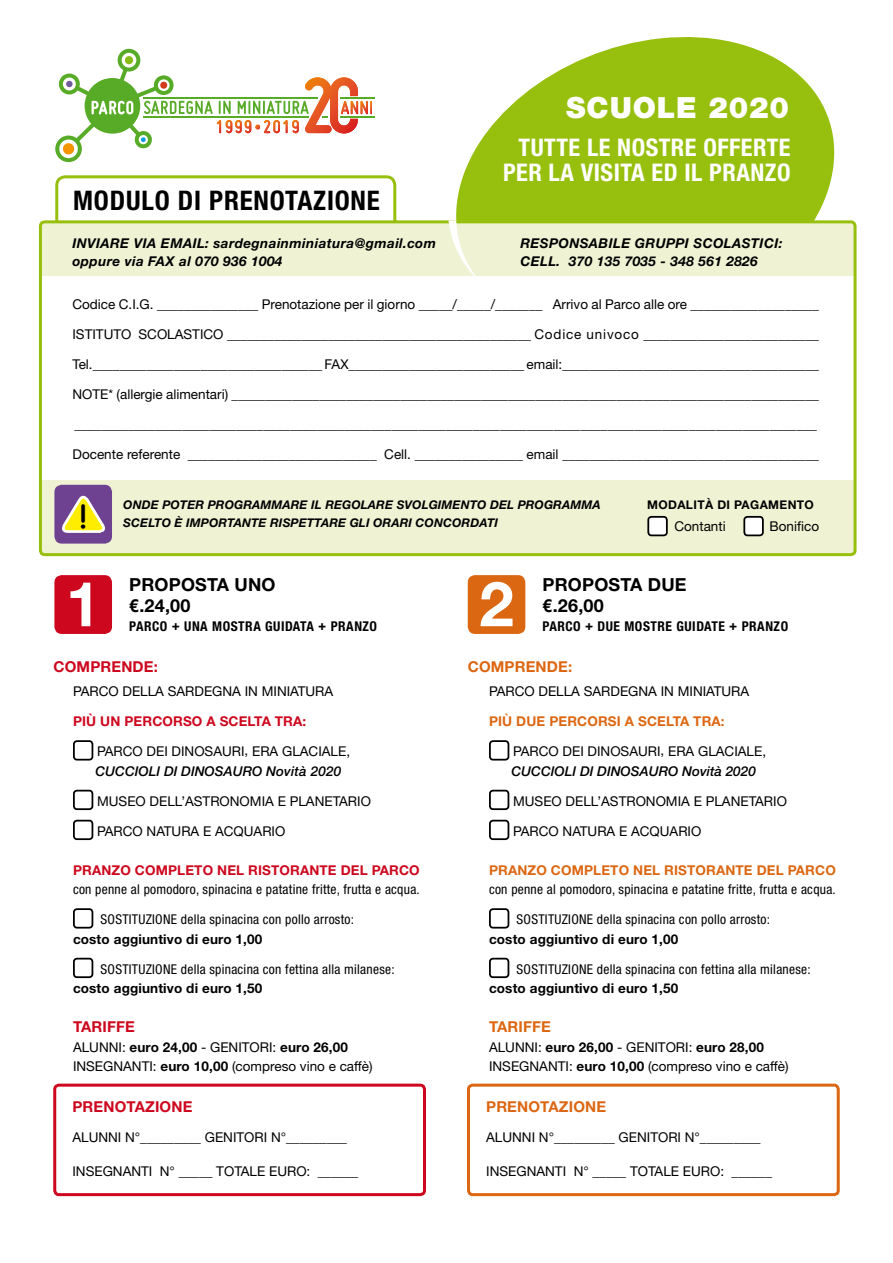
<style>
.page{position:relative;width:893px;height:1263px;background:#fff}
.page>*{position:absolute;margin:0;border:0;box-sizing:border-box;transform-origin:0 0}
.t1{font:700 62.25px "Helvetica Neue";color:#fff}
.t2{font:700 37.5px "Miso";color:#000}
.t3{font:900 29.25px "Helvetica Neue";letter-spacing:.03em;color:#fff}
.t4{font:700 condensed 27px "Helvetica Neue";letter-spacing:.03em;color:#000}
.t5{font:700 condensed 24.3px/24.3px "Helvetica Neue";letter-spacing:.02em;color:#fff;text-align:right}
.t6{font:700 18px/21px "Helvetica Neue";letter-spacing:.01em;color:#000}
.t7{font:700 15px "Helvetica Neue";letter-spacing:.01em;color:#cd071e}
.t8{font:700 15px "Helvetica Neue";letter-spacing:.01em;color:#dc6712}
.t9{font:13.5px/19.5px "Helvetica Neue";color:#000}
.t10{font:condensed 13.5px "Helvetica Neue";letter-spacing:.02em;color:#000}
.t11{font:italic 700 13.5px/18px "Helvetica Neue";letter-spacing:.03em;color:#000}
.t12{font:700 13.5px "Helvetica Neue";letter-spacing:.01em;color:#000}
.t13{font:700 13.5px "Helvetica Neue";letter-spacing:.01em;color:#dc6712}
.t14{font:700 13.5px "Helvetica Neue";letter-spacing:.01em;color:#cd071e}
.t15{font:italic 500 13.5px "Helvetica Neue";color:#000}
.t16{font:700 condensed 13.5px "Helvetica Neue";letter-spacing:.04em;color:#000}
.t17{font:italic 700 12px/18px "Helvetica Neue";letter-spacing:.01em;color:#000}
.t18{font:700 12px "Helvetica Neue";letter-spacing:.03em;color:#000}
.s1{font-weight:700}
</style>
<div class="page">
<svg style="left:55px;top:175px;width:342px;height:45px"></svg>
<svg style="left:456px;top:37px;width:379px;height:183px;fill:#97bf0d"></svg>
<div style="left:40px;top:222px;width:815px;height:333px;background:#eff3d4;border-radius:4px"></div>
<div style="left:40px;top:276px;width:815px;height:203px;background:#fff"></div>
<div style="left:39px;top:220px;width:817px;height:336px;border:3px solid #97bf0d;border-radius:4px"></div>
<div style="left:54px;top:575px;width:58px;height:59px;background:#cd071e;border-radius:7px"></div>
<div style="left:73px;top:740px;width:20px;height:20px;border:2px solid #000;border-radius:3px"></div>
<div style="left:73px;top:790px;width:20px;height:20px;border:2px solid #000;border-radius:3px"></div>
<div style="left:73px;top:820px;width:20px;height:20px;border:2px solid #000;border-radius:3px"></div>
<div style="left:73px;top:908px;width:20px;height:20px;border:2px solid #000;border-radius:3px"></div>
<div style="left:73px;top:958px;width:20px;height:20px;border:2px solid #000;border-radius:3px"></div>
<div style="left:648px;top:517px;width:19px;height:18px;background:#fff;border-radius:3px"></div>
<div style="left:647px;top:516px;width:21px;height:20px;border:2px solid #000;border-radius:3px"></div>
<div style="left:744px;top:517px;width:19px;height:18px;background:#fff;border-radius:3px"></div>
<div style="left:743px;top:516px;width:21px;height:20px;border:2px solid #000;border-radius:3px"></div>
<div style="left:54px;top:485px;width:58px;height:59px;background:#6e4290;border-radius:7px"></div>
<svg style="left:62px;top:495px;width:43px;height:38px"></svg>
<div style="left:468px;top:575px;width:57px;height:59px;background:#dc6712;border-radius:7px"></div>
<div style="left:489px;top:740px;width:20px;height:20px;border:2px solid #000;border-radius:3px"></div>
<div style="left:489px;top:790px;width:20px;height:20px;border:2px solid #000;border-radius:3px"></div>
<div style="left:489px;top:820px;width:20px;height:20px;border:2px solid #000;border-radius:3px"></div>
<div style="left:489px;top:908px;width:20px;height:20px;border:2px solid #000;border-radius:3px"></div>
<div style="left:489px;top:958px;width:20px;height:20px;border:2px solid #000;border-radius:3px"></div>
<div style="left:53px;top:1084px;width:373px;height:112px;border:3px solid #cd071e;border-radius:4px"></div>
<div style="left:467px;top:1084px;width:373px;height:112px;border:3px solid #dc6712;border-radius:4px"></div>
<hr style="left:340px;top:116px;width:35px;height:2px;background:#57ab27">
<hr style="left:340px;top:97px;width:35px;height:1px;background:#57ab27">
<svg style="left:55px;top:49px;width:317px;height:113px"></svg>
<svg style="left:442px;top:217px;width:40px;height:59px"></svg>
<h3 class="t3" style="left:566px;top:90px;width:224px">SCUOLE 2020</h3>
<h3 class="t4" style="left:73px;top:184px;width:308px">MODULO DI PRENOTAZIONE</h3>
<h3 class="t5" style="left:503px;top:135px;width:289px">TUTTE LE NOSTRE OFFERTE<br>PER LA VISITA ED IL PRANZO</h3>
<p class="t11" style="left:72px;top:234px;width:365px">INVIARE VIA EMAIL: sardegnainminiatura@gmail.com oppure via FAX al 070 936 1004</p>
<p class="t11" style="left:520px;top:234px;width:264px">RESPONSABILE GRUPPI SCOLASTICI:<br>CELL. 370 135 7035 - 348 561 2826</p>
<p class="t9" style="left:72px;top:294px;width:748px">Codice C.I.G. _______________ Prenotazione per il giorno _____/_____/_______ Arrivo al Parco alle ore ___________________</p>
<p class="t9" style="left:72px;top:324px;width:748px">ISTITUTO SCOLASTICO _____________________________________________ Codice univoco __________________________</p>
<p class="t9" style="left:72px;top:354px;width:748px">Tel.__________________________________ FAX__________________________ email:______________________________________</p>
<p class="t9" style="left:72px;top:384px;width:748px">NOTE* (allergie alimentari) _______________________________________________________________________________________</p>
<p class="t9" style="left:74px;top:414px;width:744px">______________________________________________________________________________________________________________</p>
<p class="t9" style="left:72px;top:444px;width:748px">Docente referente ____________________________ Cell. ________________ email ______________________________________</p>
<p class="t17" style="left:123px;top:495px;width:479px">ONDE POTER PROGRAMMARE IL REGOLARE SVOLGIMENTO DEL PROGRAMMA<br>SCELTO È IMPORTANTE RISPETTARE GLI ORARI CONCORDATI</p>
<p class="t18" style="left:647px;top:497px;width:168px">MODALITÀ DI PAGAMENTO</p>
<p class="t9" style="left:674px;top:517px;width:53px">Contanti</p>
<p class="t9" style="left:770px;top:517px;width:51px">Bonifico</p>
<h2 class="t2" style="left:79px;top:495px;width:9px">!</h2>
<h1 class="t1" style="left:66px;top:565px;width:36px">1</h1>
<h3 class="t6" style="left:129px;top:574px;width:148px">PROPOSTA UNO €.24,00</h3>
<p class="t16" style="left:129px;top:618px;width:249px">PARCO + UNA MOSTRA GUIDATA + PRANZO</p>
<h1 class="t1" style="left:479px;top:565px;width:36px">2</h1>
<h3 class="t6" style="left:543px;top:574px;width:146px">PROPOSTA DUE €.26,00</h3>
<p class="t16" style="left:543px;top:618px;width:247px">PARCO + DUE MOSTRE GUIDATE + PRANZO</p>
<p class="t7" style="left:54px;top:658px;width:106px">COMPRENDE:</p>
<p class="t8" style="left:468px;top:658px;width:106px">COMPRENDE:</p>
<p class="t9" style="left:73px;top:681px;width:262px">PARCO DELLA SARDEGNA IN MINIATURA</p>
<p class="t14" style="left:73px;top:713px;width:235px">PIÙ UN PERCORSO A SCELTA TRA:</p>
<p class="t9" style="left:97px;top:741px;width:255px">PARCO DEI DINOSAURI, ERA GLACIALE,</p>
<p class="t15" style="left:96px;top:763px;width:247px">CUCCIOLI DI DINOSAURO Novità 2020</p>
<p class="t9" style="left:97px;top:791px;width:275px">MUSEO DELL’ASTRONOMIA E PLANETARIO</p>
<p class="t9" style="left:97px;top:821px;width:190px">PARCO NATURA E ACQUARIO</p>
<p class="t14" style="left:73px;top:861px;width:348px">PRANZO COMPLETO NEL RISTORANTE DEL PARCO</p>
<p class="t10" style="left:73px;top:881px;width:348px">con penne al pomodoro, spinacina e patatine fritte, frutta e acqua.</p>
<p class="t10" style="left:101px;top:911px;width:255px">SOSTITUZIONE della spinacina con pollo arrosto:</p>
<p class="t12" style="left:73px;top:930px;width:191px">costo aggiuntivo di euro 1,00</p>
<p class="t10" style="left:101px;top:961px;width:295px">SOSTITUZIONE della spinacina con fettina alla milanese:</p>
<p class="t12" style="left:73px;top:980px;width:191px">costo aggiuntivo di euro 1,50</p>
<p class="t7" style="left:73px;top:1017px;width:63px">TARIFFE</p>
<p class="t9" style="left:73px;top:1037px;width:301px">ALUNNI: <span class="s1">euro 24,00</span> - GENITORI: <span class="s1">euro 26,00<br></span>INSEGNANTI: <span class="s1">euro 10,00</span> (compreso vino e caffè)</p>
<p class="t7" style="left:72px;top:1097px;width:121px">PRENOTAZIONE</p>
<p class="t9" style="left:72px;top:1127px;width:276px">ALUNNI N°_________ GENITORI N°_________</p>
<p class="t9" style="left:72px;top:1161px;width:287px">INSEGNANTI N° _____ TOTALE EURO: ______</p>
<p class="t9" style="left:489px;top:681px;width:262px">PARCO DELLA SARDEGNA IN MINIATURA</p>
<p class="t13" style="left:489px;top:713px;width:237px">PIÙ DUE PERCORSI A SCELTA TRA:</p>
<p class="t9" style="left:513px;top:741px;width:255px">PARCO DEI DINOSAURI, ERA GLACIALE,</p>
<p class="t15" style="left:511px;top:763px;width:246px">CUCCIOLI DI DINOSAURO Novità 2020</p>
<p class="t9" style="left:513px;top:791px;width:275px">MUSEO DELL’ASTRONOMIA E PLANETARIO</p>
<p class="t9" style="left:513px;top:821px;width:190px">PARCO NATURA E ACQUARIO</p>
<p class="t13" style="left:489px;top:861px;width:348px">PRANZO COMPLETO NEL RISTORANTE DEL PARCO</p>
<p class="t10" style="left:489px;top:881px;width:348px">con penne al pomodoro, spinacina e patatine fritte, frutta e acqua.</p>
<p class="t10" style="left:517px;top:911px;width:255px">SOSTITUZIONE della spinacina con pollo arrosto:</p>
<p class="t12" style="left:489px;top:930px;width:191px">costo aggiuntivo di euro 1,00</p>
<p class="t10" style="left:517px;top:961px;width:295px">SOSTITUZIONE della spinacina con fettina alla milanese:</p>
<p class="t12" style="left:489px;top:980px;width:191px">costo aggiuntivo di euro 1,50</p>
<p class="t8" style="left:489px;top:1017px;width:63px">TARIFFE</p>
<p class="t9" style="left:489px;top:1037px;width:301px">ALUNNI: <span class="s1">euro 26,00</span> - GENITORI: <span class="s1">euro 28,00<br></span>INSEGNANTI: <span class="s1">euro 10,00</span> (compreso vino e caffè)</p>
<p class="t8" style="left:486px;top:1097px;width:121px">PRENOTAZIONE</p>
<p class="t9" style="left:486px;top:1127px;width:276px">ALUNNI N°_________ GENITORI N°_________</p>
<p class="t9" style="left:486px;top:1161px;width:287px">INSEGNANTI N° _____ TOTALE EURO: ______</p>
</div>
